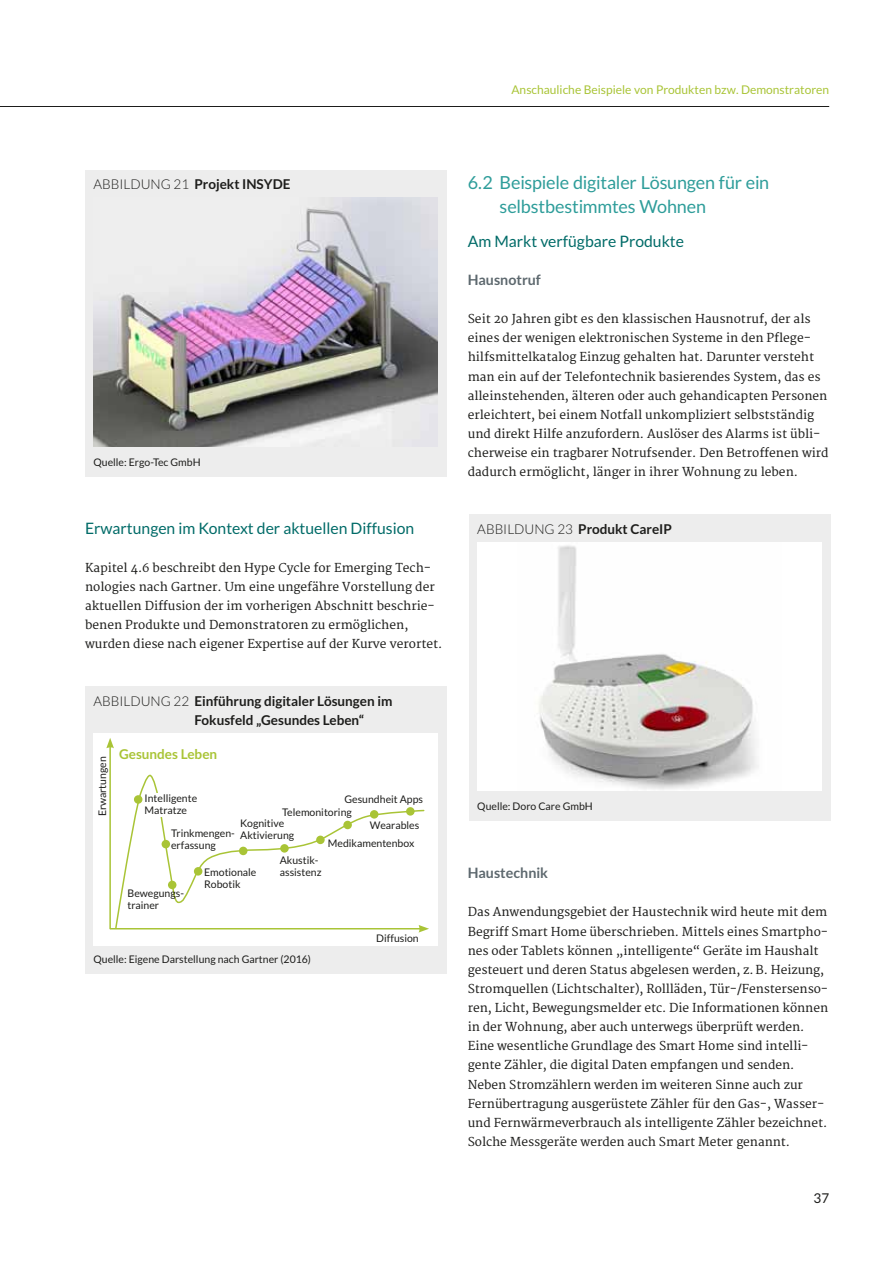
<style>
.page{position:relative;width:893px;height:1263px;background:#fff}
.page>*{position:absolute;margin:0;border:0;box-sizing:border-box;transform-origin:0 0}
.t1{font:18px/24px "Lato";letter-spacing:-.01em;color:#2e9d9a}
.t2{font:15.75px "Lato";color:#006b68}
.t3{font:700 14.25px "Lato";color:#5d686e}
.t4{font:700 13.5px/19.2px "Lato";color:#1d1d1b}
.t5{font:700 13.5px "Lato";color:#a9c436}
.t6{font:13.5px "Lato";color:#1d1d1b}
.t7{font:12px/19.2px "Merriweather";color:#1d1d1b}
.t8{font:12px "Lato";color:#a9c436}
.t9{font:10.5px/12px "Lato";color:#1d1d1b}
.s1{font-weight:300}
</style>
<div class="page">
<hr style="left:0;top:106px;width:829px;height:1px;background:#1d1d1b">
<div style="left:85px;top:170px;width:361px;height:306px;background:#ededed"></div>
<img style="left:94px;top:198px;width:344px;height:248px">
<div style="left:85px;top:687px;width:361px;height:287px;background:#ededed"></div>
<div style="left:94px;top:733px;width:344px;height:213px;background:#fff"></div>
<svg style="left:115px;top:774px;width:310px;height:154px"></svg>
<hr style="left:109px;top:746px;width:2px;height:183px;background:#a9c436">
<svg style="left:106px;top:738px;width:8px;height:10px"></svg>
<hr style="left:110px;top:928px;width:311px;height:1px;background:#a9c436">
<svg style="left:419px;top:925px;width:10px;height:7px"></svg>
<div style="left:145px;top:793px;width:55px;height:23px;background:#fff"></div>
<div style="left:134px;top:795px;width:8px;height:9px;background:#a9c436;border-radius:50%"></div>
<div style="left:162px;top:840px;width:8px;height:8px;background:#a9c436;border-radius:50%"></div>
<div style="left:168px;top:881px;width:8px;height:8px;background:#a9c436;border-radius:50%"></div>
<div style="left:194px;top:867px;width:8px;height:8px;background:#a9c436;border-radius:50%"></div>
<div style="left:406px;top:807px;width:9px;height:9px;background:#a9c436;border-radius:50%"></div>
<div style="left:370px;top:810px;width:8px;height:9px;background:#a9c436;border-radius:50%"></div>
<div style="left:316px;top:836px;width:9px;height:8px;background:#a9c436;border-radius:50%"></div>
<div style="left:343px;top:821px;width:9px;height:8px;background:#a9c436;border-radius:50%"></div>
<div style="left:280px;top:844px;width:9px;height:9px;background:#a9c436;border-radius:50%"></div>
<div style="left:239px;top:847px;width:8px;height:8px;background:#a9c436;border-radius:50%"></div>
<div style="left:469px;top:514px;width:361px;height:307px;background:#ededed"></div>
<div style="left:477px;top:542px;width:345px;height:249px;background:#fff"></div>
<img style="left:539px;top:545px;width:220px;height:245px">
<p class="t8" style="left:511px;top:83px;width:319px">Anschauliche Beispiele von Produkten bzw. Demonstratoren</p>
<p class="t4" style="left:94px;top:175px;width:198px"><span class="s1">ABBILDUNG 21</span> Projekt INSYDE</p>
<p class="t9" style="left:94px;top:456px;width:109px">Quelle: Ergo-Tec GmbH</p>
<h2 class="t2" style="left:85px;top:519px;width:331px">Erwartungen im Kontext der aktuellen Diffusion</h2>
<p class="t7" style="left:85px;top:559px;width:359px">Kapitel 4.6 beschreibt den Hype Cycle for Emerging Tech&shy;nologies nach Gartner. Um eine ungefähre Vorstellung der aktuellen Diffusion der im vorherigen Abschnitt beschrie&shy;benen Produkte und Demonstratoren zu ermöglichen, wurden diese nach eigener Expertise auf der Kurve verortet.</p>
<p class="t4" style="left:194px;top:691px;width:199px;text-indent:-101px"><span class="s1">ABBILDUNG 22</span> Einführung digitaler Lösungen im<br>Fokusfeld „Gesundes Leben“</p>
<p class="t9" style="left:96px;top:816px;width:62px;rotate:-90deg">Erwartungen</p>
<p class="t5" style="left:119px;top:747px;width:100px">Gesundes Leben</p>
<p class="t9" style="left:145px;top:792px;width:54px">Intelligente<br>Matratze</p>
<p class="t9" style="left:171px;top:827px;width:65px">Trinkmengen&shy;erfassung</p>
<p class="t9" style="left:344px;top:793px;width:80px">Gesundheit Apps</p>
<p class="t9" style="left:282px;top:806px;width:71px">Telemonitoring</p>
<p class="t9" style="left:240px;top:817px;width:56px">Kognitive<br>Aktivierung</p>
<p class="t9" style="left:370px;top:819px;width:51px">Wearables</p>
<p class="t9" style="left:328px;top:837px;width:88px">Medikamentenbox</p>
<p class="t9" style="left:128px;top:887px;width:58px">Bewegungs&shy;trainer</p>
<p class="t9" style="left:204px;top:866px;width:54px">Emotionale<br>Robotik</p>
<p class="t9" style="left:280px;top:854px;width:43px">Akustik&shy;assistenz</p>
<p class="t9" style="left:94px;top:953px;width:219px">Quelle: Eigene Darstellung nach Gartner (2016)</p>
<p class="t9" style="left:376px;top:932px;width:44px">Diffusion</p>
<h1 class="t1" style="left:500px;top:171px;width:271px;text-indent:-32px">6.2 Beispiele digitaler Lösungen für ein selbstbestimmtes Wohnen</h1>
<h2 class="t2" style="left:468px;top:232px;width:218px">Am Markt verfügbare Produkte</h2>
<p class="t3" style="left:468px;top:272px;width:75px">Hausnotruf</p>
<p class="t7" style="left:468px;top:310px;width:362px">Seit 20 Jahren gibt es den klassischen Hausnotruf, der als eines der wenigen elektronischen Systeme in den Pflege&shy;hilfsmittelkatalog Einzug gehalten hat. Darunter versteht man ein auf der Telefontechnik basierendes System, das es alleinstehenden, älteren oder auch gehandicapten Personen erleichtert, bei einem Notfall unkompliziert selbstständig und direkt Hilfe anzufordern. Auslöser des Alarms ist übli&shy;cherweise ein tragbarer Notrufsender. Den Betroffenen wird dadurch ermöglicht, länger in ihrer Wohnung zu leben.</p>
<p class="t4" style="left:477px;top:519px;width:196px"><span class="s1">ABBILDUNG 23</span> Produkt CareIP</p>
<p class="t9" style="left:477px;top:800px;width:117px">Quelle: Doro Care GmbH</p>
<p class="t3" style="left:468px;top:865px;width:82px">Haustechnik</p>
<p class="t7" style="left:468px;top:903px;width:362px">Das Anwendungsgebiet der Haustechnik wird heute mit dem Begriff Smart Home überschrieben. Mittels eines Smartpho&shy;nes oder Tablets können „intelligente“ Geräte im Haushalt gesteuert und deren Status abgelesen werden, z. B. Heizung, Stromquellen (Lichtschalter), Rollläden, Tür-/Fenstersenso&shy;ren, Licht, Bewegungsmelder etc. Die Informationen können in der Wohnung, aber auch unterwegs überprüft werden.<br>Eine wesentliche Grundlage des Smart Home sind intelli&shy;gente Zähler, die digital Daten empfangen und senden.<br>Neben Stromzählern werden im weiteren Sinne auch zur Fernübertragung ausgerüstete Zähler für den Gas-, Wasser&shy;und Fernwärmeverbrauch als intelligente Zähler bezeichnet.<br>Solche Messgeräte werden auch Smart Meter genannt.</p>
<p class="t6" style="left:813px;top:1191px;width:17px">37</p>
</div>
